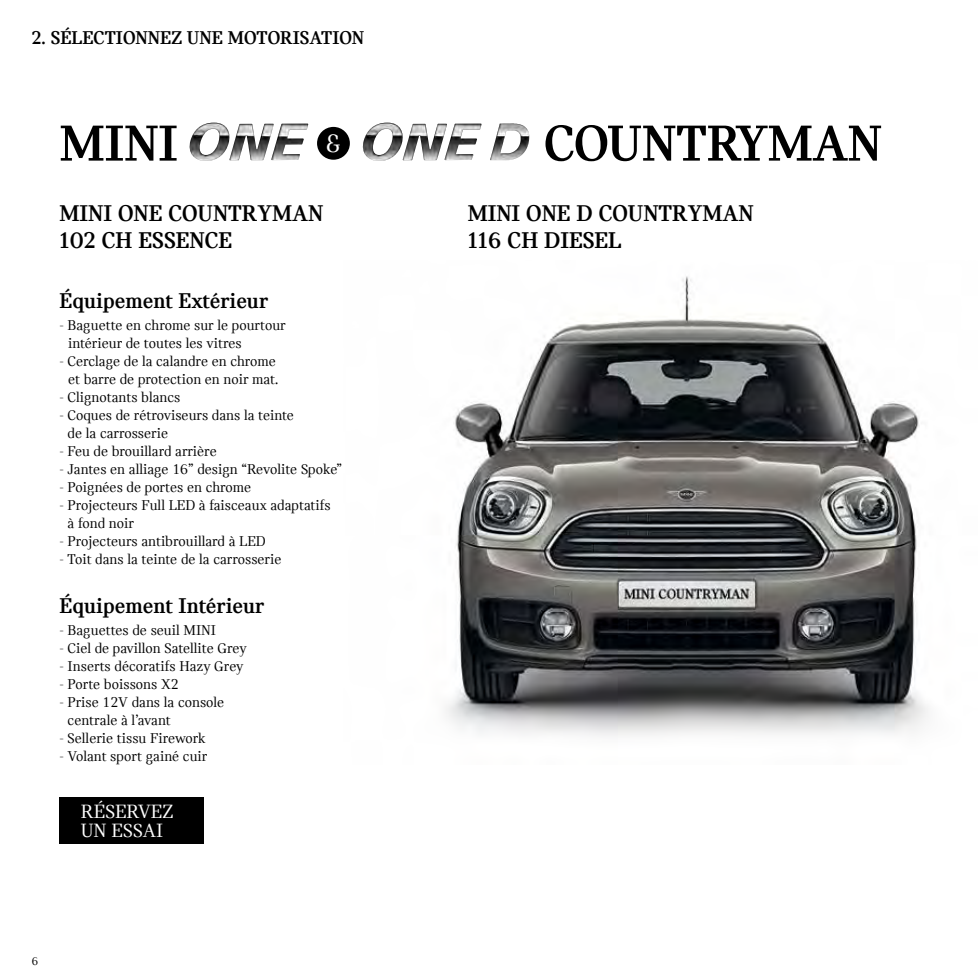
<style>
.page{position:relative;width:978px;height:978px;background:#fff}
.page>*{position:absolute;margin:0;border:0;box-sizing:border-box;transform-origin:0 0}
.t1{font:700 54px "MINI Serif";letter-spacing:-.005em;color:#000}
.t2{font:26.55px "MINI Serif";color:#fff}
.t3{font:700 24px/27px "MINI Serif";color:#000}
.t4{font:700 22.5px "MINI Serif";color:#000}
.t5{font:20.25px/19.5px "MINI Serif";color:#fff}
.t6{font:700 19.5px "MINI Serif";color:#000}
.t7{font:15px/18px "MINI Serif";color:#000}
.t8{font:12px "MINI Serif";color:#000}
</style>
<div class="page">
<img style="left:445px;top:276px;width:483px;height:460px">
<div style="left:317px;top:127px;width:33px;height:33px;background:#000;border-radius:50%"></div>
<img style="left:189px;top:123px;width:119px;height:38px">
<img style="left:362px;top:123px;width:167px;height:38px">
<div style="left:60px;top:797px;width:144px;height:46px;background:#000"></div>
<h3 class="t6" style="left:32px;top:27px;width:334px">2. SÉLECTIONNEZ UNE MOTORISATION</h3>
<h1 class="t1" style="left:60px;top:113px;width:120px">MINI</h1>
<h1 class="t1" style="left:544px;top:113px;width:339px">COUNTRYMAN</h1>
<h2 class="t2" style="left:326px;top:129px;width:17px">&amp;</h2>
<h3 class="t3" style="left:60px;top:200px;width:265px">MINI ONE COUNTRYMAN<br>102 CH ESSENCE</h3>
<h3 class="t3" style="left:468px;top:200px;width:287px">MINI ONE D COUNTRYMAN<br>116 CH DIESEL</h3>
<h3 class="t4" style="left:60px;top:288px;width:210px">Équipement Extérieur</h3>
<p class="t7" style="left:68px;top:317px;width:219px;text-indent:-9px">- Baguette en chrome sur le pourtour intérieur de toutes les vitres</p>
<p class="t7" style="left:60px;top:353px;width:220px;text-align:center">- Cerclage de la calandre en chrome et barre de protection en noir mat.</p>
<p class="t7" style="left:60px;top:389px;width:122px">- Clignotants blancs</p>
<p class="t7" style="left:68px;top:407px;width:228px;text-indent:-8px">- Coques de rétroviseurs dans la teinte de la carrosserie</p>
<p class="t7" style="left:60px;top:443px;width:159px">- Feu de brouillard arrière</p>
<p class="t7" style="left:60px;top:461px;width:284px">- Jantes en alliage 16” design “Revolite Spoke”</p>
<p class="t7" style="left:60px;top:479px;width:193px">- Poignées de portes en chrome</p>
<p class="t7" style="left:68px;top:497px;width:265px;text-indent:-8px">- Projecteurs Full LED à faisceaux adaptatifs à fond noir</p>
<p class="t7" style="left:60px;top:533px;width:208px">- Projecteurs antibrouillard à LED</p>
<p class="t7" style="left:60px;top:551px;width:223px">- Toit dans la teinte de la carrosserie</p>
<h3 class="t4" style="left:60px;top:593px;width:206px">Équipement Intérieur</h3>
<p class="t7" style="left:60px;top:621px;width:158px">- Baguettes de seuil MINI</p>
<p class="t7" style="left:60px;top:639px;width:189px">- Ciel de pavillon Satellite Grey</p>
<p class="t7" style="left:60px;top:657px;width:185px">- Inserts décoratifs Hazy Grey</p>
<p class="t7" style="left:60px;top:675px;width:121px">- Porte boissons X2</p>
<p class="t7" style="left:68px;top:693px;width:158px;text-indent:-8px">- Prise 12V dans la console centrale à l’avant</p>
<p class="t7" style="left:60px;top:729px;width:148px">- Sellerie tissu Firework</p>
<p class="t7" style="left:60px;top:747px;width:149px">- Volant sport gainé cuir</p>
<h3 class="t5" style="left:81px;top:802px;width:94px">RÉSERVEZ<br>UN ESSAI</h3>
<p class="t8" style="left:32px;top:954px;width:8px">6</p>
</div>
